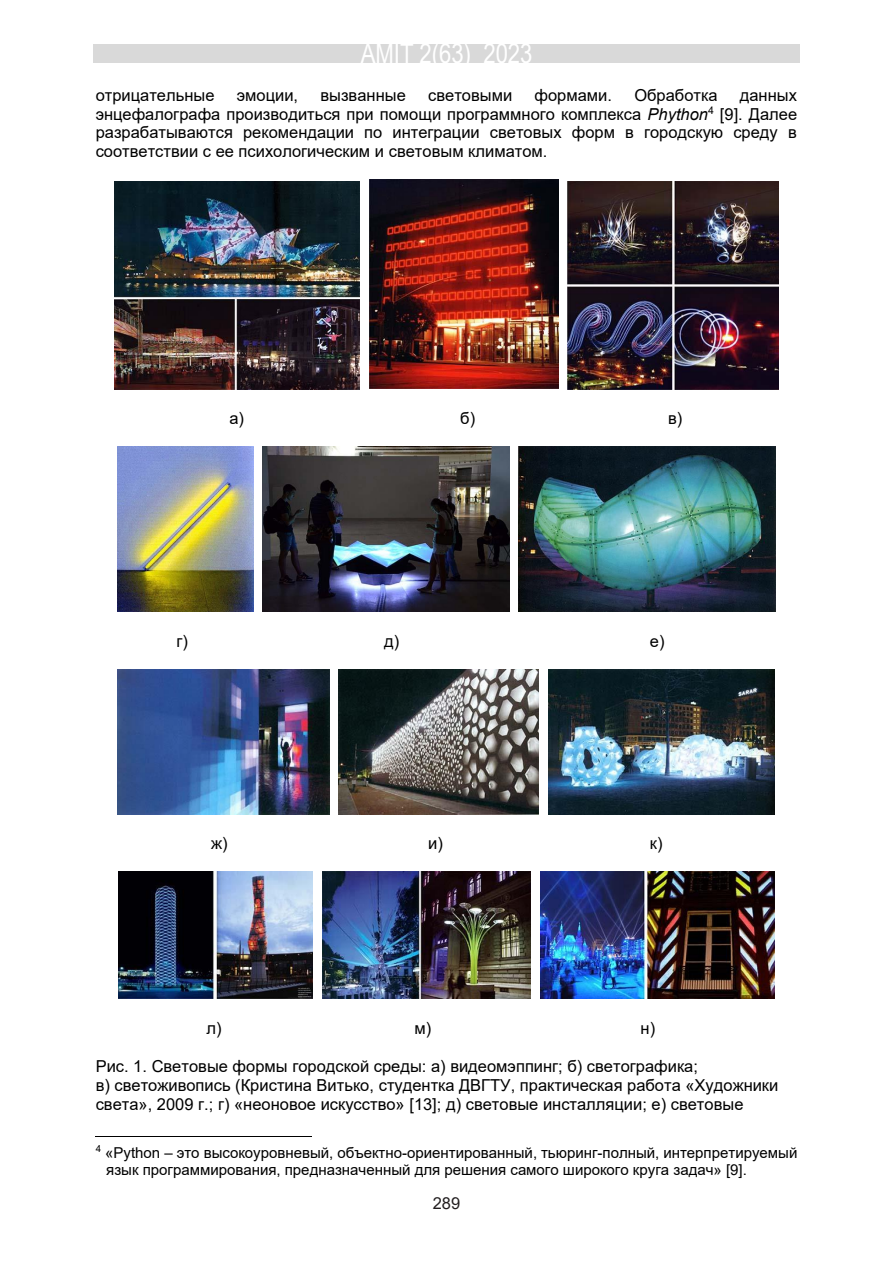
<style>
.page{position:relative;width:893px;height:1263px;background:#fff}
.page>*{position:absolute;margin:0;border:0;box-sizing:border-box;transform-origin:0 0}
.t1{font:27px "Arial Narrow";color:#fff}
.t2{font:16.5px/18.9px "Arial";color:#000;text-align:justify}
.t3{font:16.5px "Arial";color:#231f20}
.t4{font:15px/17.2px "Arial";color:#000}
.s1{font-style:italic}
</style>
<div class="page">
<div style="left:93px;top:44px;width:707px;height:19px;background:#d9d9d9"></div>
<hr style="left:96px;top:1136px;width:216px;height:1px;background:#000">
<img style="left:115px;top:181px;width:245px;height:208px">
<img style="left:369px;top:180px;width:190px;height:208px">
<img style="left:568px;top:181px;width:210px;height:208px">
<img style="left:117px;top:446px;width:136px;height:166px">
<img style="left:262px;top:446px;width:247px;height:166px">
<img style="left:519px;top:446px;width:257px;height:166px">
<img style="left:118px;top:670px;width:211px;height:144px">
<img style="left:339px;top:670px;width:199px;height:144px">
<img style="left:548px;top:670px;width:226px;height:144px">
<img style="left:118px;top:871px;width:195px;height:127px">
<img style="left:322px;top:871px;width:209px;height:127px">
<img style="left:541px;top:871px;width:234px;height:127px">
<h1 class="t1" style="left:361px;top:34px;width:173px">AMIT 2(63) 2023</h1>
<p class="t2" style="left:96px;top:85px;width:120px">отрицательные</p>
<p class="t2" style="left:237px;top:85px;width:63px">эмоции,</p>
<p class="t2" style="left:320px;top:85px;width:87px">вызванные</p>
<p class="t2" style="left:428px;top:85px;width:86px">световыми</p>
<p class="t2" style="left:534px;top:85px;width:79px">формами.</p>
<p class="t2" style="left:634px;top:85px;width:85px">Обработка</p>
<p class="t2" style="left:96px;top:85px;width:703px;text-indent:644px">данных энцефалографа производиться при помощи программного комплекса <span class="s1">Phython</span><sup>4</sup> [9]. Далее разрабатываются рекомендации по интеграции световых форм в городскую среду в соответствии с ее психологическим и световым климатом.</p>
<p class="t2" style="left:229px;top:408px;width:16px">а)</p>
<p class="t2" style="left:460px;top:408px;width:16px">б)</p>
<p class="t2" style="left:668px;top:408px;width:16px">в)</p>
<p class="t2" style="left:176px;top:632px;width:13px">г)</p>
<p class="t2" style="left:384px;top:632px;width:17px">д)</p>
<p class="t2" style="left:650px;top:632px;width:16px">е)</p>
<p class="t2" style="left:211px;top:833px;width:18px">ж)</p>
<p class="t2" style="left:428px;top:833px;width:16px">и)</p>
<p class="t2" style="left:650px;top:833px;width:14px">к)</p>
<p class="t2" style="left:207px;top:1018px;width:17px">л)</p>
<p class="t2" style="left:414px;top:1018px;width:18px">м)</p>
<p class="t2" style="left:641px;top:1018px;width:16px">н)</p>
<p class="t2" style="left:96px;top:1056px;width:684px;text-align:left">Рис. 1. Световые формы городской среды: а) видеомэппинг; б) светографика;<br>в) светоживопись (Кристина Витько, студентка ДВГТУ, практическая работа «Художники света», 2009 г.; г) «неоновое искусство» [13]; д) световые инсталляции; е) световые</p>
<p class="t4" style="left:106px;top:1144px;width:693px;text-indent:-11px"><sup>4</sup> «Python – это высокоуровневый, объектно-ориентированный, тьюринг-полный, интерпретируемый язык программирования, предназначенный для решения самого широкого круга задач» [9].</p>
<p class="t3" style="left:433px;top:1191px;width:29px">289</p>
</div>
